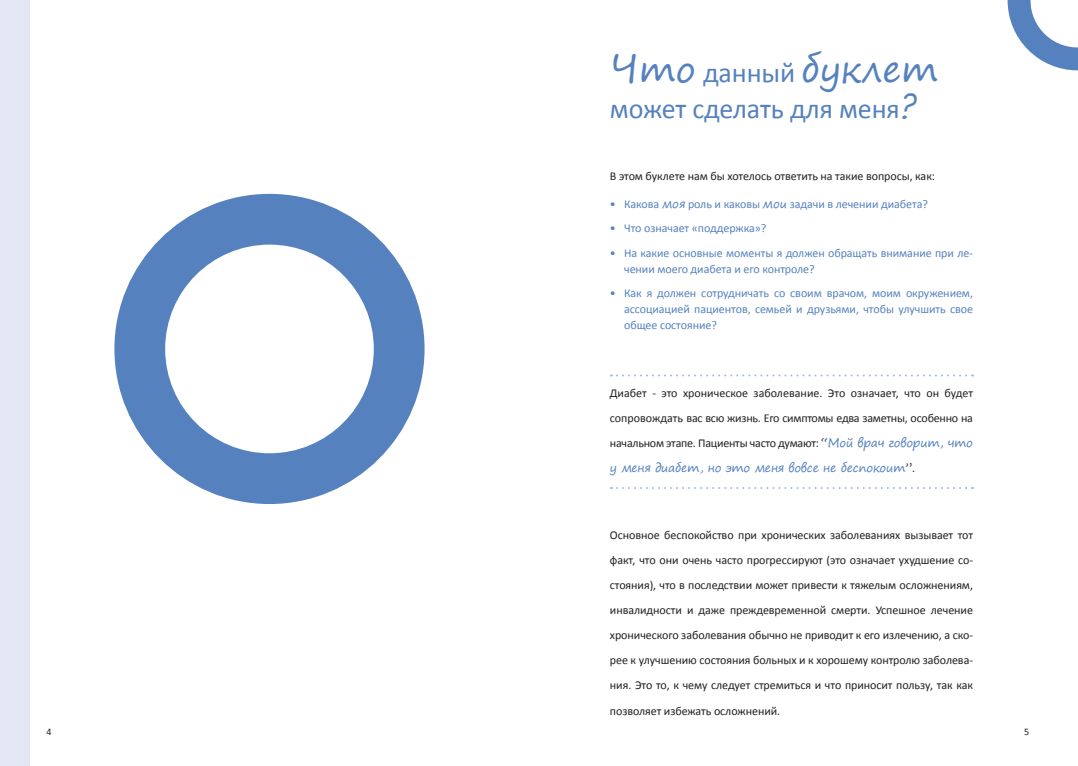
<style>
.page{position:relative;width:1078px;height:766px;background:#fff}
.page>*{position:absolute;margin:0;border:0;box-sizing:border-box;transform-origin:0 0}
.color_question{font:36px "Segoe Print";letter-spacing:-.005em;color:#5582be}
.color_question-2{font:28px "Calibri";letter-spacing:-.005em;color:#5582be}
.text{font:12px/25px "Calibri";letter-spacing:-.01em;color:#231f20;text-align:justify}
.bullet_text{font:12px/16px "Calibri";letter-spacing:-.005em;color:#5582be}
.t1{font:10px "Calibri";color:#231f20}
.s1{font-family:"Calibri";font-size:28px}
.s2{font-family:"Segoe Print";font-size:33px}
.s3{font-family:"Segoe Print"}
.s4{font-family:"Segoe Print";color:#5582be}
</style>
<div class="page">
<div style="left:114px;top:194px;width:310px;height:310px;background:#5582be;border-radius:50%"></div>
<svg style="left:610px;top:487px;width:362px;height:2px"></svg>
<div style="left:165px;top:244px;width:209px;height:209px;background:#fff;border-radius:50%"></div>
<svg style="left:1007px;top:0;width:70px;height:70px"></svg>
<svg style="left:610px;top:374px;width:362px;height:2px"></svg>
<div style="left:0;top:0;width:30px;height:765px;background:#e2e7f3"></div>
<p class="color_question" style="left:609px;top:37px;width:330px">Что <span class="s1">данный</span> буклет</p>
<p class="color_question-2" style="left:609px;top:91px;width:308px">может сделать для меня<span class="s2">?</span></p>
<p class="text" style="left:609px;top:164px;width:326px">В этом буклете нам бы хотелось ответить на такие вопросы, как:</p>
<p class="bullet_text" style="left:609px;top:195px;width:319px">• Какова <span class="s3">моя</span> роль и каковы <span class="s3">мои</span> задачи в лечении диабета?</p>
<p class="bullet_text" style="left:609px;top:220px;width:158px">• Что означает «поддержка»?</p>
<p class="bullet_text" style="left:624px;top:244px;width:350px;text-indent:-14px">• На какие основные моменты я должен обращать внимание при ле&shy;чении моего диабета и его контроле?</p>
<p class="bullet_text" style="left:624px;top:285px;width:350px;text-align:justify;text-indent:-14px">• Как я должен сотрудничать со своим врачом, моим окружением, ассоциацией пациентов, семьей и друзьями, чтобы улучшить свое общее состояние?</p>
<p class="text" style="left:609px;top:380px;width:364px">Диабет - это хроническое заболевание. Это означает, что он будет сопровождать вас всю жизнь. Его симптомы едва заметны, особенно на начальном этапе. Пациенты часто думают: <span class="s3">“</span><span class="s4">Мой врач говорит, что у меня диабет, но это меня вовсе не беспокоит</span><span class="s3">”</span>.</p>
<p class="text" style="left:609px;top:522px;width:364px">Основное беспокойство при хронических заболеваниях вызывает тот факт, что они очень часто прогрессируют (это означает ухудшение со&shy;стояния), что в последствии может привести к тяжелым осложнениям, инвалидности и даже преждевременной смерти. Успешное лечение хронического заболевания обычно не приводит к его излечению, а ско&shy;рее к улучшению состояния больных и к хорошему контролю заболева&shy;ния. Это то, к чему следует стремиться и что приносит пользу, так как позволяет избежать осложнений.</p>
<p class="t1" style="left:47px;top:724px;width:7px">4</p>
<p class="t1" style="left:1024px;top:724px;width:7px">5</p>
</div>
